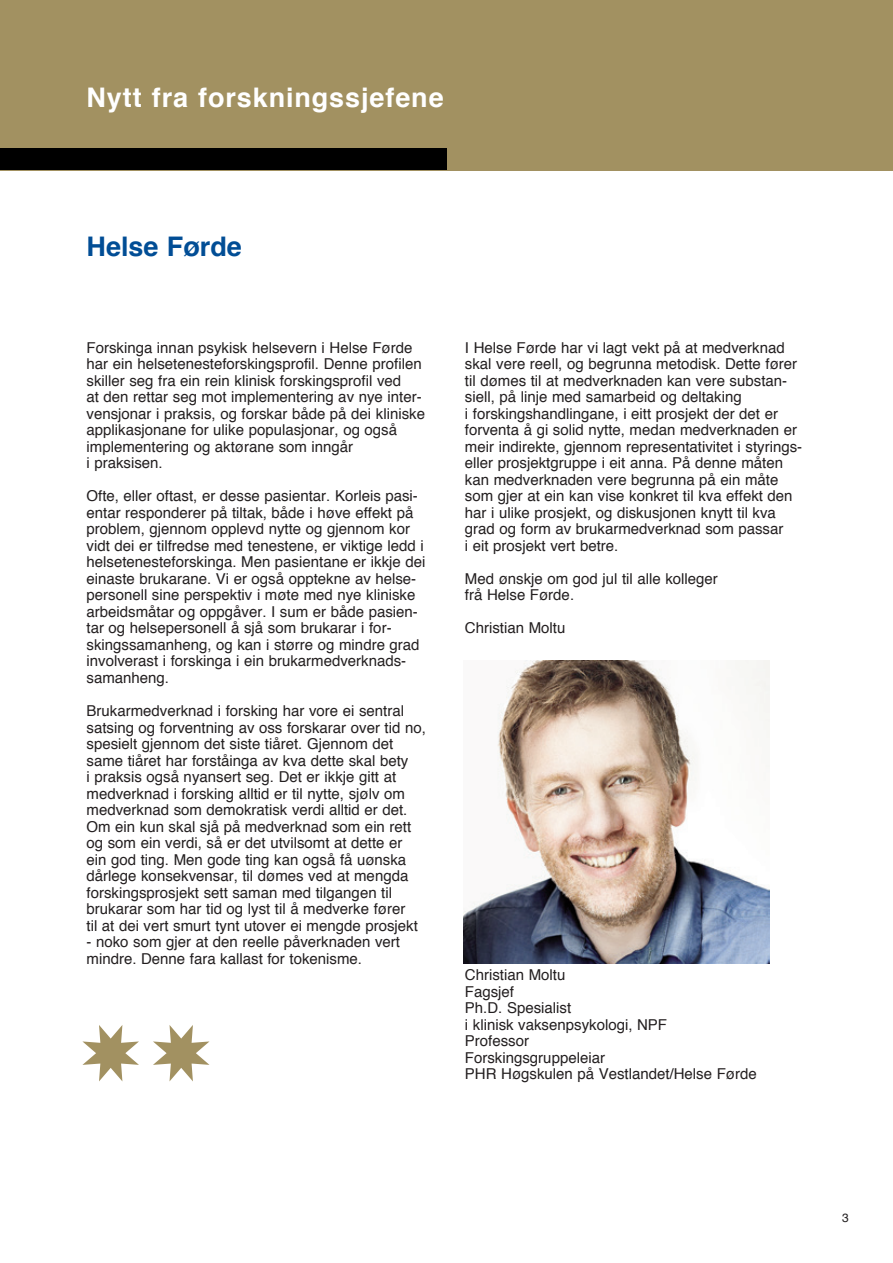
<style>
.page{position:relative;width:893px;height:1263px;background:#fff}
.page>*{position:absolute;margin:0;border:0;box-sizing:border-box;transform-origin:0 0}
.t1{font:700 27px "Helvetica";letter-spacing:.035em;color:#fff}
.t2{font:700 27px "Helvetica";color:#014d95}
.t3{font:15px/16.5px "Helvetica";color:#231f20}
.t4{font:12px "Helvetica";color:#231f20}
</style>
<div class="page">
<div style="left:0;top:0;width:893px;height:170px;background:#a29161"></div>
<div style="left:0;top:149px;width:446px;height:21px;background:#000"></div>
<img style="left:463px;top:661px;width:307px;height:302px">
<svg style="left:82px;top:1025px;width:57px;height:56px"></svg>
<svg style="left:153px;top:1025px;width:56px;height:56px"></svg>
<h1 class="t1" style="left:87px;top:86px;width:359px">Nytt fra forskningssjefene</h1>
<h1 class="t2" style="left:87px;top:235px;width:157px">Helse førde</h1>
<p class="t3" style="left:87px;top:341px;width:340px">Forskinga innan psykisk helsevern i Helse Førde har ein helsetenesteforskingsprofil. Denne profilen skiller seg fra ein rein klinisk forskingsprofil ved<br>at den rettar seg mot implementering av nye inter&shy;vensjonar i praksis, og forskar både på dei kliniske applikasjonane for ulike populasjonar, og også implementering og aktørane som inngår<br>i praksisen.</p>
<p class="t3" style="left:87px;top:489px;width:340px">ofte, eller oftast, er desse pasientar. Korleis pasi&shy;entar responderer på tiltak, både i høve effekt på problem, gjennom opplevd nytte og gjennom kor vidt dei er tilfredse med tenestene, er viktige ledd i helsetenesteforskinga. Men pasientane er ikkje dei einaste brukarane. Vi er også opptekne av helse&shy;personell sine perspektiv i møte med nye kliniske arbeidsmåtar og oppgåver. I sum er både pasien&shy;tar og helsepersonell å sjå som brukarar i for&shy;skingssamanheng, og kan i større og mindre grad involverast i forskinga i ein brukarmedverknads&shy;samanheng.</p>
<p class="t3" style="left:87px;top:704px;width:341px">Brukarmedverknad i forsking har vore ei sentral satsing og forventning av oss forskarar over tid no, spesielt gjennom det siste tiåret. gjennom det same tiåret har forståinga av kva dette skal bety<br>i praksis også nyansert seg. Det er ikkje gitt at medverknad i forsking alltid er til nytte, sjølv om medverknad som demokratisk verdi alltid er det. om ein kun skal sjå på medverknad som ein rett og som ein verdi, så er det utvilsomt at dette er ein god ting. Men gode ting kan også få uønska dårlege konsekvensar, til dømes ved at mengda forskingsprosjekt sett saman med tilgangen til brukarar som har tid og lyst til å medverke fører<br>til at dei vert smurt tynt utover ei mengde prosjekt</p>
<p class="t3" style="left:87px;top:935px;width:315px">- noko som gjer at den reelle påverknaden vert mindre. Denne fara kallast for tokenisme.</p>
<p class="t3" style="left:465px;top:341px;width:339px">I Helse Førde har vi lagt vekt på at medverknad skal vere reell, og begrunna metodisk. Dette fører til dømes til at medverknaden kan vere substan - siell, på linje med samarbeid og deltaking<br>i forskingshandlingane, i eitt prosjekt der det er forventa å gi solid nytte, medan medverknaden er meir indirekte, gjennom representativitet i styrings&shy;eller prosjektgruppe i eit anna. På denne måten kan medverknaden vere begrunna på ein måte som gjer at ein kan vise konkret til kva effekt den har i ulike prosjekt, og diskusjonen knytt til kva grad og form av brukarmedverknad som passar<br>i eit prosjekt vert betre.</p>
<p class="t3" style="left:465px;top:572px;width:254px">Med ønskje om god jul til alle kolleger frå Helse Førde.</p>
<p class="t3" style="left:465px;top:621px;width:102px">Christian Moltu</p>
<p class="t3" style="left:465px;top:968px;width:293px">Christian Moltu<br>Fagsjef<br>Ph.D. Spesialist<br>i klinisk vaksenpsykologi, NPF<br>Professor<br>Forskings gruppeleiar<br>PHR Høgskulen på Vestlandet/Helse Førde</p>
<p class="t4" style="left:842px;top:1213px;width:8px">3</p>
</div>
